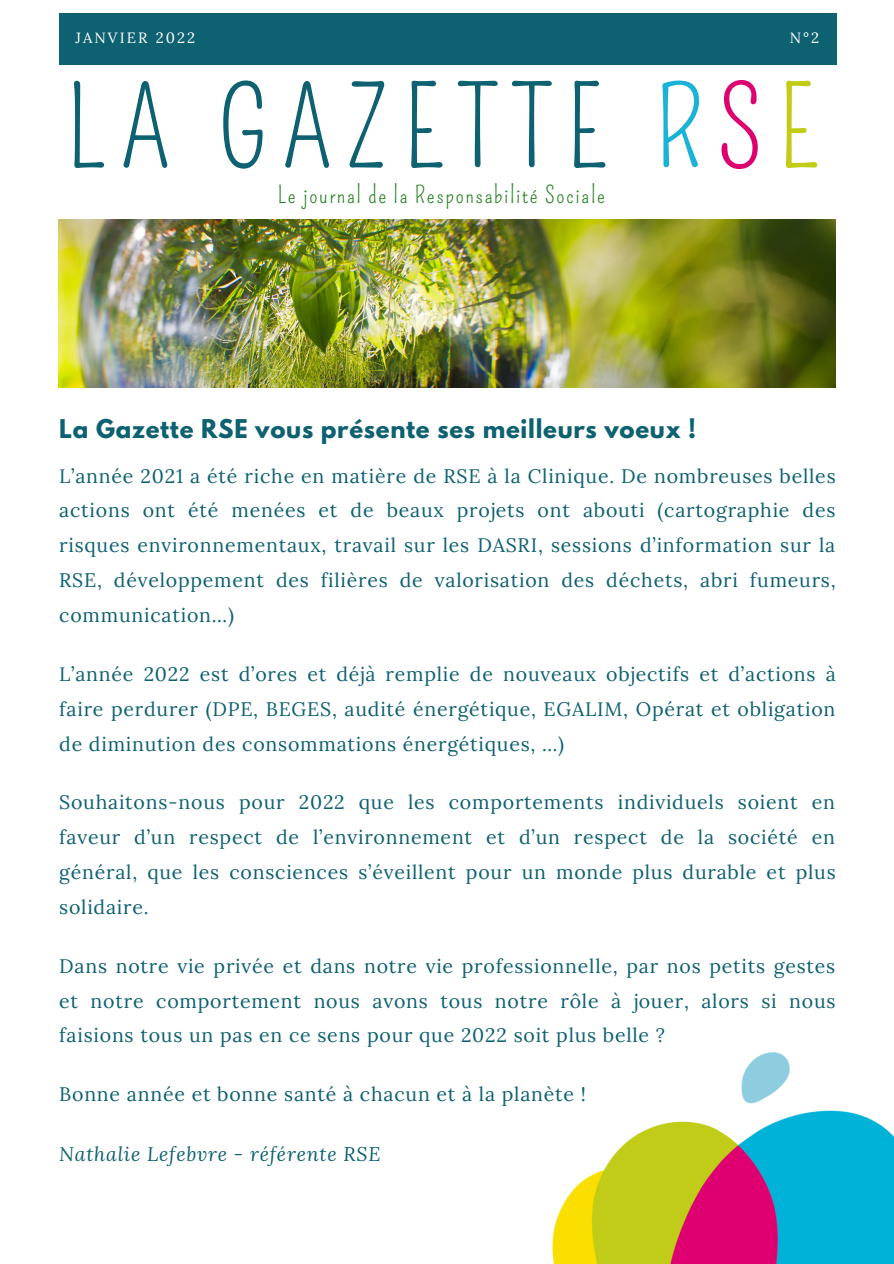
<style>
.page{position:relative;width:894px;height:1264px;background:#fff}
.page>*{position:absolute;margin:0;border:0;box-sizing:border-box;transform-origin:0 0}
.t1{font:109.2px "Pompiere";letter-spacing:.13em;color:#0e6171}
.t2{font:23.25px "Pompiere";letter-spacing:.07em;color:#25801f}
.t3{font:700 22.95px "League Spartan";letter-spacing:.03em;color:#0e6171}
.t4{font:19.5px/35px "Lora";letter-spacing:.04em;color:#0e6171;text-align:justify}
.t5{font:italic 19.5px "Lora";letter-spacing:.04em;color:#0e6171}
.t6{font:14.85px "Lora";letter-spacing:.14em;color:#fff}
.s1{color:#1ab3d8}
.s2{color:#de0271}
.s3{color:#c0cc17}
</style>
<div class="page">
<div style="left:59px;top:14px;width:777px;height:51px;background:#0e6171"></div>
<img style="left:58px;top:220px;width:777px;height:168px">
<img style="left:552px;top:1052px;width:341px;height:211px">
<p class="t6" style="left:75px;top:28px;width:121px">JANVIER 2022</p>
<p class="t6" style="left:789px;top:28px;width:31px">N°2</p>
<p class="t1" style="left:66px;top:65px;width:753px">LA GAZETTE <span class="s1">R</span><span class="s2">S</span><span class="s3">E</span></p>
<p class="t2" style="left:277px;top:181px;width:329px">Le journal de la Responsabilité Sociale</p>
<p class="t3" style="left:59px;top:417px;width:638px">La Gazette RSE vous présente ses meilleurs voeux !</p>
<p class="t4" style="left:59px;top:458px;width:777px">L’année 2021 a été riche en matière de RSE à la Clinique. De nombreuses belles actions ont été menées et de beaux projets ont abouti (cartographie des risques environnementaux, travail sur les DASRI, sessions d’information sur la RSE, développement des filières de valorisation des déchets, abri fumeurs, communication…)</p>
<p class="t4" style="left:59px;top:656px;width:778px">L’année 2022 est d’ores et déjà remplie de nouveaux objectifs et d’actions à faire perdurer (DPE, BEGES, audité énergétique, EGALIM, Opérat et obligation de diminution des consommations énergétiques, …)</p>
<p class="t4" style="left:59px;top:784px;width:777px">Souhaitons-nous pour 2022 que les comportements individuels soient en faveur d’un respect de l’environnement et d’un respect de la société en général, que les consciences s’éveillent pour un monde plus durable et plus solidaire.</p>
<p class="t4" style="left:59px;top:947px;width:777px">Dans notre vie privée et dans notre vie professionnelle, par nos petits gestes et notre comportement nous avons tous notre rôle à jouer, alors si nous faisions tous un pas en ce sens pour que 2022 soit plus belle ?</p>
<p class="t4" style="left:59px;top:1076px;width:528px">Bonne année et bonne santé à chacun et à la planète !</p>
<p class="t5" style="left:59px;top:1140px;width:322px">Nathalie Lefebvre - référente RSE</p>
</div>
